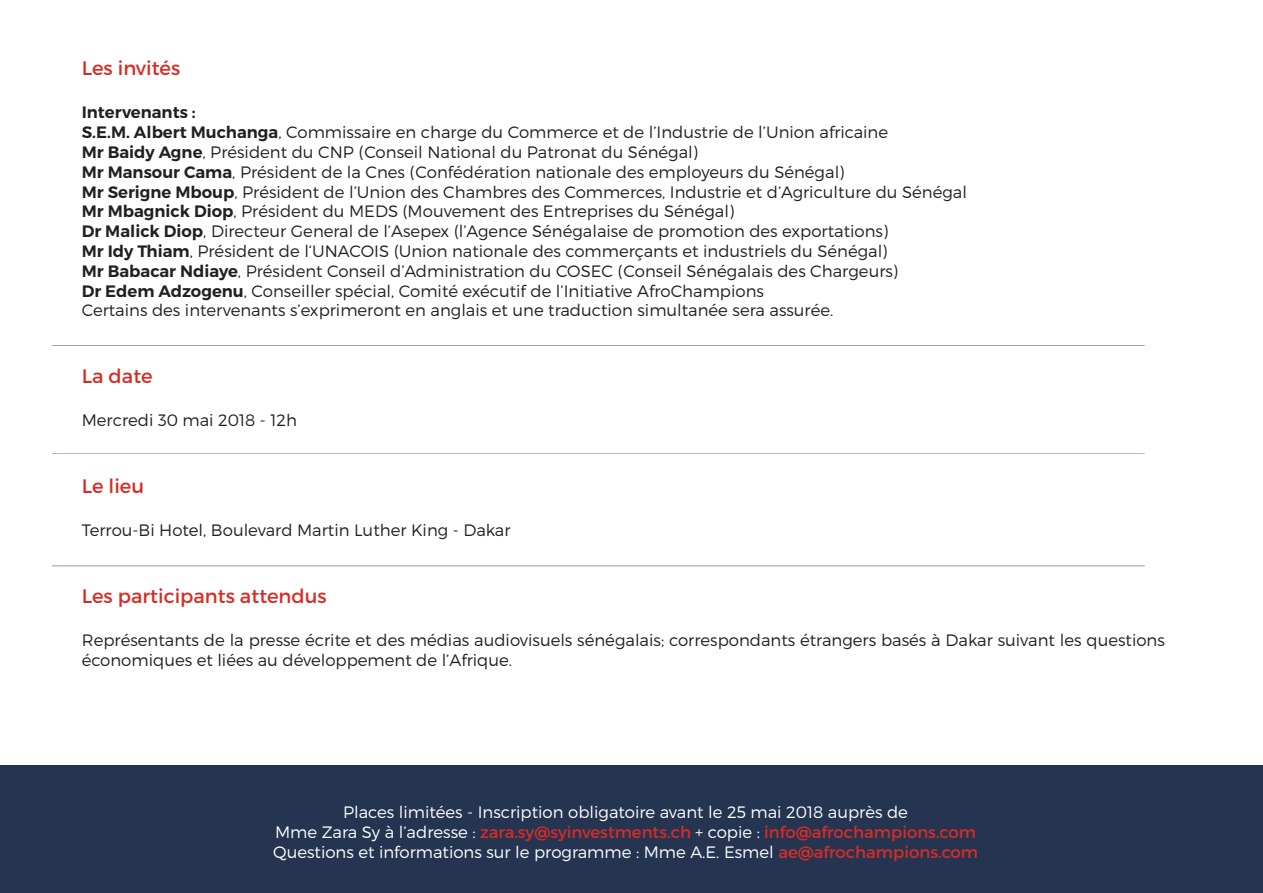
<style>
.page{position:relative;width:1263px;height:893px;background:#fff}
.page>*{position:absolute;margin:0;border:0;box-sizing:border-box;transform-origin:0 0}
.t1{font:19.5px "Montserrat";color:#d72c26}
.t2{font:300 16.5px/19.8px "Montserrat";color:#231f20}
.t3{font:300 16.5px/19.8px "Montserrat";color:#fff;text-align:center}
.s1{font-weight:600}
.s2{font-weight:400;color:#d72c26}
</style>
<div class="page">
<hr style="left:52px;top:345px;width:1093px;height:1px;background:#253551">
<hr style="left:52px;top:453px;width:1093px;height:1px;background:#253551">
<hr style="left:52px;top:566px;width:1093px;height:1px;background:#253551">
<div style="left:0;top:765px;width:1263px;height:128px;background:#253551"></div>
<p class="t1" style="left:82px;top:56px;width:100px">Les invités</p>
<p class="t2" style="left:82px;top:102px;width:887px"><span class="s1">Intervenants :<br>S.E.M. Albert Muchanga</span>, Commissaire en charge du Commerce et de l’Industrie de l’Union africaine<br><span class="s1">Mr Baidy Agne</span>, Président du CNP (Conseil National du Patronat du Sénégal)<br><span class="s1">Mr Mansour Cama</span>, Président de la Cnes (Confédération nationale des employeurs du Sénégal)<br><span class="s1">Mr Serigne Mboup</span>, Président de l’Union des Chambres des Commerces, Industrie et d’Agriculture du Sénégal <span class="s1">Mr Mbagnick Diop</span>, Président du MEDS (Mouvement des Entreprises du Sénégal)<br><span class="s1">Dr Malick Diop</span>, Directeur General de l’Asepex (l’Agence Sénégalaise de promotion des exportations)<br><span class="s1">Mr Idy Thiam</span>, Président de l‘UNACOIS (Union nationale des commerçants et industriels du Sénégal)<br><span class="s1">Mr Babacar Ndiaye</span>, Président Conseil d’Administration du COSEC (Conseil Sénégalais des Chargeurs)<br><span class="s1">Dr Edem Adzogenu</span>, Conseiller spécial, Comité exécutif de l’Initiative AfroChampions<br>Certains des intervenants s’exprimeront en anglais et une traduction simultanée sera assurée.</p>
<p class="t1" style="left:82px;top:364px;width:72px">La date</p>
<p class="t2" style="left:82px;top:410px;width:217px">Mercredi 30 mai 2018 - 12h</p>
<p class="t1" style="left:82px;top:474px;width:64px">Le lieu</p>
<p class="t2" style="left:82px;top:520px;width:430px">Terrou-Bi Hotel, Boulevard Martin Luther King - Dakar</p>
<p class="t1" style="left:82px;top:584px;width:246px">Les participants attendus</p>
<p class="t2" style="left:82px;top:630px;width:1085px">Représentants de la presse écrite et des médias audiovisuels sénégalais; correspondants étrangers basés à Dakar suivant les questions économiques et liées au développement de l’Afrique.</p>
<p class="t3" style="left:273px;top:802px;width:707px">Places limitées - Inscription obligatoire avant le 25 mai 2018 auprès de<br>Mme Zara Sy à l’adresse : <span class="s2">zara.sy@syinvestments.ch</span> + copie : <span class="s2">info@afrochampions.com<br></span>Questions et informations sur le programme : Mme A.E. Esmel <span class="s2">ae@afrochampions.com</span></p>
</div>
